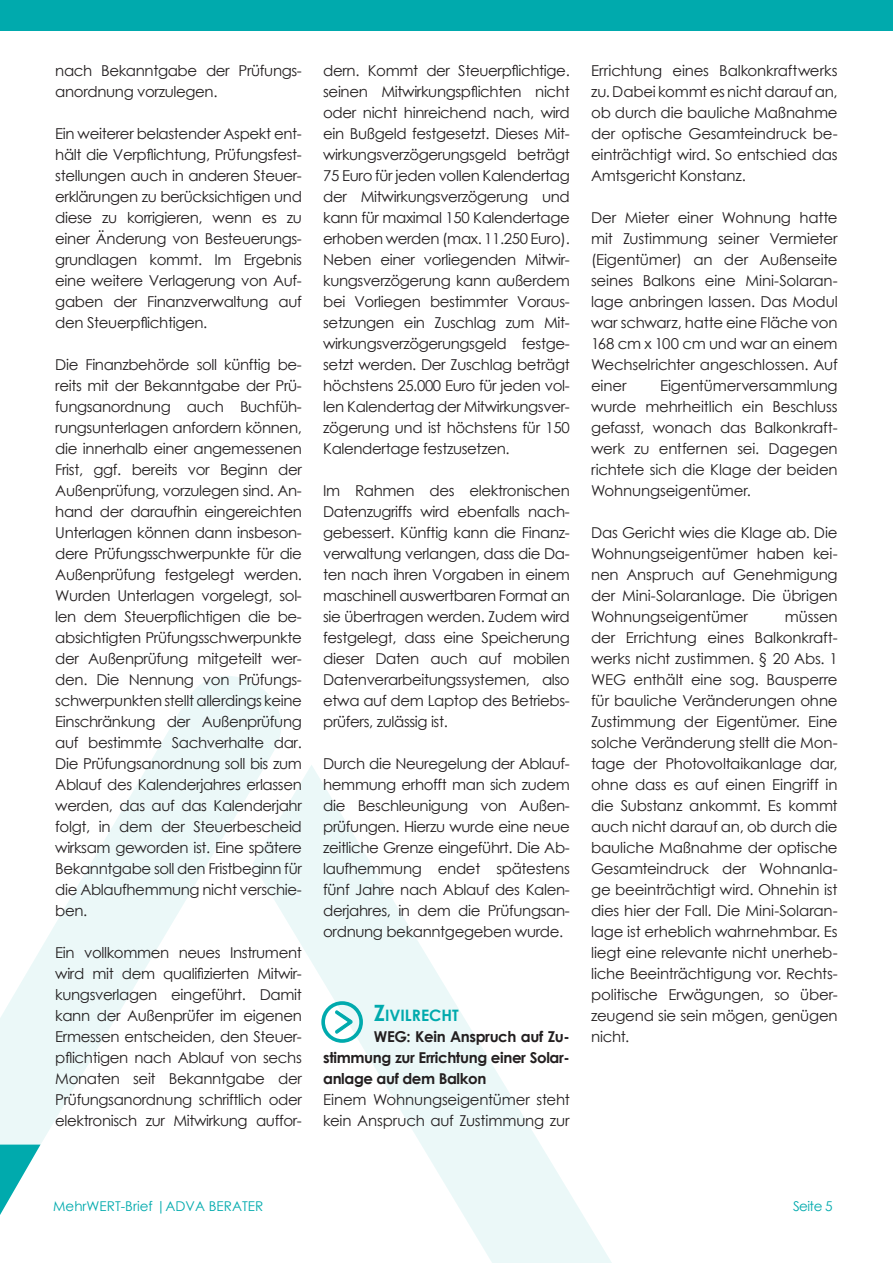
<style>
.page{position:relative;width:893px;height:1263px;background:#fff}
.page>*{position:absolute;margin:0;border:0;box-sizing:border-box;transform-origin:0 0}
.t1{font:700 15.75px "Century Gothic";color:#00aaad}
.t2{font:15px/21px "Century Gothic";letter-spacing:-.025em;color:#231f20;text-align:justify}
.t3{font:700 15px/21px "Century Gothic";letter-spacing:-.025em;color:#231f20;text-align:justify}
.t4{font:13.5px "Century Gothic";color:#00aaad}
.s1{font-size:22.5px}
</style>
<div class="page">
<svg style="left:307px;top:765px;width:305px;height:498px"></svg>
<svg style="left:0;top:676px;width:307px;height:539px"></svg>
<div style="left:0;top:0;width:893px;height:30px;background:#00aaad"></div>
<div style="left:321px;top:1001px;width:42px;height:42px;border:4px solid #00aaad;border-radius:50%"></div>
<svg style="left:333px;top:1009px;width:21px;height:25px"></svg>
<p class="t2" style="left:55px;top:60px;width:248px">nach Bekanntgabe der Prüfungs&shy;anordnung vorzulegen.</p>
<p class="t2" style="left:55px;top:123px;width:248px">Ein weiterer belastender Aspekt ent&shy;hält die Verpflichtung, Prüfungsfest&shy;stellungen auch in anderen Steuer&shy;erklärungen zu berücksichtigen und diese zu korrigieren, wenn es zu einer Änderung von Besteuerungs&shy;grundlagen kommt. Im Ergebnis eine weitere Verlagerung von Auf&shy;gaben der Finanzverwaltung auf den Steuerpflichtigen.</p>
<p class="t2" style="left:55px;top:354px;width:248px">Die Finanzbehörde soll künftig be&shy;reits mit der Bekanntgabe der Prü&shy;fungsanordnung auch Buchfüh&shy;rungsunterlagen anfordern können, die innerhalb einer angemessenen Frist, ggf. bereits vor Beginn der Außenprüfung, vorzulegen sind. An&shy;hand der daraufhin eingereichten Unterlagen können dann insbeson&shy;dere Prüfungsschwerpunkte für die Außenprüfung festgelegt werden.<br>Wurden Unterlagen vorgelegt, sol&shy;len dem Steuerpflichtigen die be&shy;absichtigten Prüfungsschwerpunkte der Außenprüfung mitgeteilt wer&shy;den. Die Nennung von Prüfungs&shy;schwerpunkten stellt allerdings keine Einschränkung der Außenprüfung auf bestimmte Sachverhalte dar.<br>Die Prüfungsanordnung soll bis zum Ablauf des Kalenderjahres erlassen werden, das auf das Kalenderjahr folgt, in dem der Steuerbescheid wirksam geworden ist. Eine spätere Bekanntgabe soll den Fristbeginn für die Ablaufhemmung nicht verschie&shy;ben.</p>
<p class="t2" style="left:55px;top:942px;width:248px">Ein vollkommen neues Instrument wird mit dem qualifizierten Mitwir&shy;kungsverlagen eingeführt. Damit kann der Außenprüfer im eigenen Ermessen entscheiden, den Steuer&shy;pflichtigen nach Ablauf von sechs Monaten seit Bekanntgabe der Prüfungsanordnung schriftlich oder elektronisch zur Mitwirkung auffor-</p>
<p class="t2" style="left:323px;top:60px;width:248px">dern. Kommt der Steuerpflichtige. seinen Mitwirkungspflichten nicht oder nicht hinreichend nach, wird ein Bußgeld festgesetzt. Dieses Mit&shy;wirkungsverzögerungsgeld beträgt 75 Euro für jeden vollen Kalendertag der Mitwirkungsverzögerung und kann für maximal 150 Kalendertage erhoben werden (max. 11.250 Euro).<br>Neben einer vorliegenden Mitwir&shy;kungsverzögerung kann außerdem bei Vorliegen bestimmter Voraus&shy;setzungen ein Zuschlag zum Mit&shy;wirkungsverzögerungsgeld festge&shy;setzt werden. Der Zuschlag beträgt höchstens 25.000 Euro für jeden vol&shy;len Kalendertag der Mitwirkungsver&shy;zögerung und ist höchstens für 150<br>Kalendertage festzusetzen.</p>
<p class="t2" style="left:323px;top:480px;width:248px">Im Rahmen des elektronischen Datenzugriffs wird ebenfalls nach&shy;gebessert. Künftig kann die Finanz&shy;verwaltung verlangen, dass die Da&shy;ten nach ihren Vorgaben in einem maschinell auswertbaren Format an sie übertragen werden. Zudem wird festgelegt, dass eine Speicherung dieser Daten auch auf mobilen Datenverarbeitungssystemen, also etwa auf dem Laptop des Betriebs&shy;prüfers, zulässig ist.</p>
<p class="t2" style="left:323px;top:753px;width:248px">Durch die Neuregelung der Ablauf&shy;hemmung erhofft man sich zudem die Beschleunigung von Außen&shy;prüfungen. Hierzu wurde eine neue zeitliche Grenze eingeführt. Die Ab&shy;laufhemmung endet spätestens fünf Jahre nach Ablauf des Kalen&shy;derjahres, in dem die Prüfungsan&shy;ordnung bekanntgegeben wurde.</p>
<p class="t1" style="left:374px;top:1004px;width:86px"><span class="s1">Z</span>IVILRECHT</p>
<p class="t3" style="left:323px;top:1026px;width:248px;text-indent:51px">WEG: Kein Anspruch auf Zu&shy;stimmung zur Errichtung einer Solar&shy;anlage auf dem Balkon</p>
<p class="t2" style="left:323px;top:1089px;width:248px">Einem Wohnungseigentümer steht kein Anspruch auf Zustimmung zur</p>
<p class="t2" style="left:591px;top:60px;width:248px">Errichtung eines Balkonkraftwerks zu. Dabei kommt es nicht darauf an, ob durch die bauliche Maßnahme der optische Gesamteindruck be&shy;einträchtigt wird. So entschied das Amtsgericht Konstanz.</p>
<p class="t2" style="left:591px;top:207px;width:248px">Der Mieter einer Wohnung hatte mit Zustimmung seiner Vermieter (Eigentümer) an der Außenseite seines Balkons eine Mini-Solaran&shy;lage anbringen lassen. Das Modul war schwarz, hatte eine Fläche von 168 cm x 100 cm und war an einem Wechselrichter angeschlossen. Auf einer</p>
<p class="t2" style="left:591px;top:375px;width:248px;text-indent:69px">Eigentümerversammlung wurde mehrheitlich ein Beschluss gefasst, wonach das Balkonkraft&shy;werk zu entfernen sei. Dagegen richtete sich die Klage der beiden Wohnungseigentümer.</p>
<p class="t2" style="left:591px;top:522px;width:248px">Das Gericht wies die Klage ab. Die Wohnungseigentümer haben kei&shy;nen Anspruch auf Genehmigung der Mini-Solaranlage. Die übrigen Wohnungseigentümer</p>
<p class="t2" style="left:591px;top:606px;width:248px;text-indent:194px">müssen der Errichtung eines Balkonkraft&shy;werks nicht zustimmen. § 20 Abs. 1<br>WEG enthält eine sog. Bausperre für bauliche Veränderungen ohne Zustimmung der Eigentümer. Eine solche Veränderung stellt die Mon&shy;tage der Photovoltaikanlage dar, ohne dass es auf einen Eingriff in die Substanz ankommt. Es kommt auch nicht darauf an, ob durch die bauliche Maßnahme der optische Gesamteindruck der Wohnanla&shy;ge beeinträchtigt wird. Ohnehin ist dies hier der Fall. Die Mini-Solaran&shy;lage ist erheblich wahrnehmbar. Es liegt eine relevante nicht unerheb&shy;liche Beeinträchtigung vor. Rechts&shy;politische Erwägungen, so über&shy;zeugend sie sein mögen, genügen nicht.</p>
<p class="t4" style="left:53px;top:1196px;width:212px">MehrWERT-Brief |ADVA BERATER</p>
<p class="t4" style="left:793px;top:1196px;width:41px">Seite 5</p>
</div>
